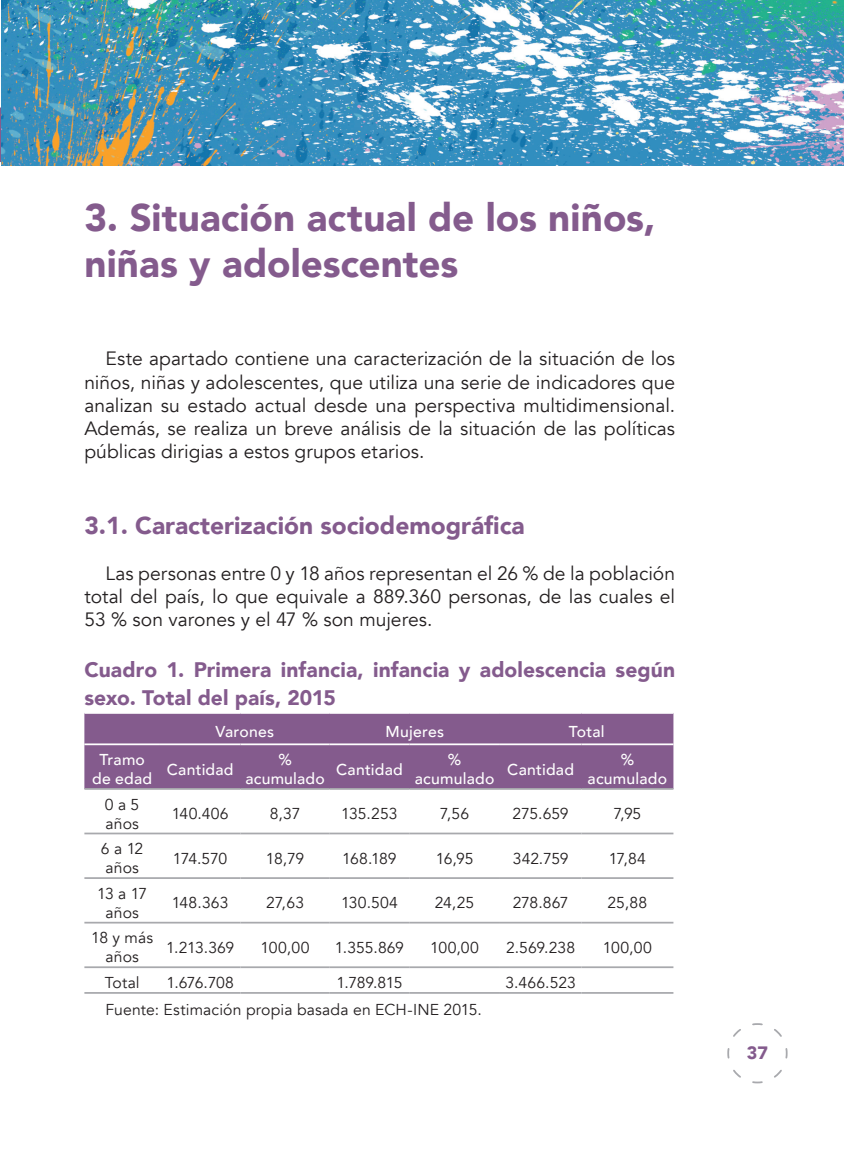
<style>
.page{position:relative;width:844px;height:1166px;background:#fff}
.page>*{position:absolute;margin:0;border:0;box-sizing:border-box;transform-origin:0 0}
.t1{font:900 38.5px/46.2px "Avenir";color:#845b8d}
.t2{font:900 24.5px "Avenir";color:#845b8d}
.t3{font:900 21px/28px "Avenir";letter-spacing:.005em;color:#845b8d}
.t4{font:19.25px/23.1px "Avenir";color:#231f20;text-align:justify}
.t5{font:900 17.85px "Avenir";color:#845b8d}
.t6{font:15.75px/18.9px "Avenir";letter-spacing:.005em;color:#231f20}
.t7{font:500 15.75px/18.9px "Avenir";letter-spacing:.015em;color:#fff;text-align:center}
</style>
<div class="page">
<svg style="left:727px;top:1023px;width:61px;height:61px"></svg>
<div style="left:84px;top:714px;width:589px;height:74px;background:#845b8d"></div>
<hr style="left:84px;top:743px;width:76px;height:2px;background:#fff">
<hr style="left:160px;top:743px;width:80px;height:2px;background:#fff">
<hr style="left:240px;top:743px;width:90px;height:2px;background:#fff">
<hr style="left:330px;top:743px;width:79px;height:2px;background:#fff">
<hr style="left:409px;top:743px;width:91px;height:2px;background:#fff">
<hr style="left:500px;top:743px;width:81px;height:2px;background:#fff">
<hr style="left:581px;top:743px;width:92px;height:2px;background:#fff">
<hr style="left:84px;top:788px;width:76px;height:2px;background:#a8a9ad">
<hr style="left:160px;top:788px;width:80px;height:2px;background:#a8a9ad">
<hr style="left:240px;top:788px;width:90px;height:2px;background:#a8a9ad">
<hr style="left:330px;top:788px;width:79px;height:2px;background:#a8a9ad">
<hr style="left:409px;top:788px;width:91px;height:2px;background:#a8a9ad">
<hr style="left:500px;top:788px;width:81px;height:2px;background:#a8a9ad">
<hr style="left:581px;top:788px;width:92px;height:2px;background:#a8a9ad">
<hr style="left:84px;top:832px;width:76px;height:2px;background:#a8a9ad">
<hr style="left:160px;top:832px;width:80px;height:2px;background:#a8a9ad">
<hr style="left:240px;top:832px;width:90px;height:2px;background:#a8a9ad">
<hr style="left:330px;top:832px;width:79px;height:2px;background:#a8a9ad">
<hr style="left:409px;top:832px;width:91px;height:2px;background:#a8a9ad">
<hr style="left:500px;top:832px;width:81px;height:2px;background:#a8a9ad">
<hr style="left:581px;top:832px;width:92px;height:2px;background:#a8a9ad">
<hr style="left:84px;top:877px;width:76px;height:2px;background:#a8a9ad">
<hr style="left:160px;top:877px;width:80px;height:2px;background:#a8a9ad">
<hr style="left:240px;top:877px;width:90px;height:2px;background:#a8a9ad">
<hr style="left:330px;top:877px;width:79px;height:2px;background:#a8a9ad">
<hr style="left:409px;top:877px;width:91px;height:2px;background:#a8a9ad">
<hr style="left:500px;top:877px;width:81px;height:2px;background:#a8a9ad">
<hr style="left:581px;top:877px;width:92px;height:2px;background:#a8a9ad">
<hr style="left:84px;top:922px;width:76px;height:1px;background:#a8a9ad">
<hr style="left:160px;top:922px;width:80px;height:1px;background:#a8a9ad">
<hr style="left:240px;top:922px;width:90px;height:1px;background:#a8a9ad">
<hr style="left:330px;top:922px;width:79px;height:1px;background:#a8a9ad">
<hr style="left:409px;top:922px;width:91px;height:1px;background:#a8a9ad">
<hr style="left:500px;top:922px;width:81px;height:1px;background:#a8a9ad">
<hr style="left:581px;top:922px;width:92px;height:1px;background:#a8a9ad">
<hr style="left:84px;top:966px;width:76px;height:2px;background:#a8a9ad">
<hr style="left:160px;top:966px;width:80px;height:2px;background:#a8a9ad">
<hr style="left:240px;top:966px;width:90px;height:2px;background:#a8a9ad">
<hr style="left:330px;top:966px;width:79px;height:2px;background:#a8a9ad">
<hr style="left:409px;top:966px;width:91px;height:2px;background:#a8a9ad">
<hr style="left:500px;top:966px;width:81px;height:2px;background:#a8a9ad">
<hr style="left:581px;top:966px;width:92px;height:2px;background:#a8a9ad">
<hr style="left:84px;top:992px;width:76px;height:2px;background:#a8a9ad">
<hr style="left:160px;top:992px;width:80px;height:2px;background:#a8a9ad">
<hr style="left:240px;top:992px;width:90px;height:2px;background:#a8a9ad">
<hr style="left:330px;top:992px;width:79px;height:2px;background:#a8a9ad">
<hr style="left:409px;top:992px;width:91px;height:2px;background:#a8a9ad">
<hr style="left:500px;top:992px;width:81px;height:2px;background:#a8a9ad">
<hr style="left:581px;top:992px;width:92px;height:2px;background:#a8a9ad">
<img style="left:1px;top:0;width:842px;height:166px">
<h1 class="t1" style="left:84px;top:194px;width:572px">3. Situación actual de los niños, niñas y adolescentes</h1>
<p class="t4" style="left:84px;top:348px;width:592px;text-indent:21px">Este apartado contiene una caracterización de la situación de los niños, niñas y adolescentes, que utiliza una serie de indicadores que analizan su estado actual desde una perspectiva multidimensional.<br>Además, se realiza un breve análisis de la situación de las políticas públicas dirigias a estos grupos etarios.</p>
<p class="t2" style="left:84px;top:504px;width:441px">3.1. Caracterización sociodemográfica</p>
<p class="t4" style="left:84px;top:562px;width:592px;text-indent:21px">Las personas entre 0 y 18 años representan el 26 % de la población total del país, lo que equivale a 889.360 personas, de las cuales el 53 % son varones y el 47 % son mujeres.</p>
<p class="t3" style="left:84px;top:655px;width:592px">Cuadro 1. Primera infancia, infancia y adolescencia según sexo. Total del país, 2015</p>
<p class="t7" style="left:215px;top:721px;width:60px">Varones</p>
<p class="t7" style="left:385px;top:721px;width:60px">Mujeres</p>
<p class="t7" style="left:568px;top:721px;width:37px">Total</p>
<p class="t7" style="left:92px;top:749px;width:61px">Tramo de edad</p>
<p class="t7" style="left:167px;top:759px;width:68px">Cantidad</p>
<p class="t7" style="left:245px;top:749px;width:81px">% acumulado</p>
<p class="t7" style="left:336px;top:759px;width:68px">Cantidad</p>
<p class="t7" style="left:414px;top:749px;width:81px">% acumulado</p>
<p class="t7" style="left:507px;top:759px;width:68px">Cantidad</p>
<p class="t7" style="left:587px;top:749px;width:81px">% acumulado</p>
<p class="t6" style="left:105px;top:795px;width:36px">0 a 5 años</p>
<p class="t6" style="left:172px;top:804px;width:58px">140.406</p>
<p class="t6" style="left:269px;top:804px;width:32px">8,37</p>
<p class="t6" style="left:341px;top:804px;width:58px">135.253</p>
<p class="t6" style="left:440px;top:804px;width:31px">7,56</p>
<p class="t6" style="left:512px;top:804px;width:58px">275.659</p>
<p class="t6" style="left:613px;top:804px;width:30px">7,95</p>
<p class="t6" style="left:101px;top:839px;width:44px">6 a 12 años</p>
<p class="t6" style="left:173px;top:849px;width:56px">174.570</p>
<p class="t6" style="left:266px;top:849px;width:40px">18,79</p>
<p class="t6" style="left:342px;top:849px;width:56px">168.189</p>
<p class="t6" style="left:435px;top:849px;width:39px">16,95</p>
<p class="t6" style="left:512px;top:849px;width:57px">342.759</p>
<p class="t6" style="left:608px;top:849px;width:39px">17,84</p>
<p class="t6" style="left:97px;top:884px;width:52px;text-align:center">13 a 17 años</p>
<p class="t6" style="left:172px;top:893px;width:58px">148.363</p>
<p class="t6" style="left:266px;top:893px;width:39px">27,63</p>
<p class="t6" style="left:341px;top:893px;width:58px">130.504</p>
<p class="t6" style="left:435px;top:893px;width:41px">24,25</p>
<p class="t6" style="left:512px;top:893px;width:57px">278.867</p>
<p class="t6" style="left:607px;top:893px;width:41px">25,88</p>
<p class="t6" style="left:91px;top:929px;width:63px;text-align:center">18 y más años</p>
<p class="t6" style="left:166px;top:938px;width:70px">1.213.369</p>
<p class="t6" style="left:260px;top:938px;width:50px">100,00</p>
<p class="t6" style="left:335px;top:938px;width:71px">1.355.869</p>
<p class="t6" style="left:430px;top:938px;width:50px">100,00</p>
<p class="t6" style="left:506px;top:938px;width:71px">2.569.238</p>
<p class="t6" style="left:602px;top:938px;width:50px">100,00</p>
<p class="t6" style="left:105px;top:973px;width:37px">Total</p>
<p class="t6" style="left:166px;top:973px;width:69px">1.676.708</p>
<p class="t6" style="left:336px;top:973px;width:68px">1.789.815</p>
<p class="t6" style="left:505px;top:973px;width:72px">3.466.523</p>
<p class="t6" style="left:105px;top:1000px;width:378px">Fuente: Estimación propia basada en ECH-INE 2015.</p>
<p class="t5" style="left:746px;top:1037px;width:23px">37</p>
</div>
